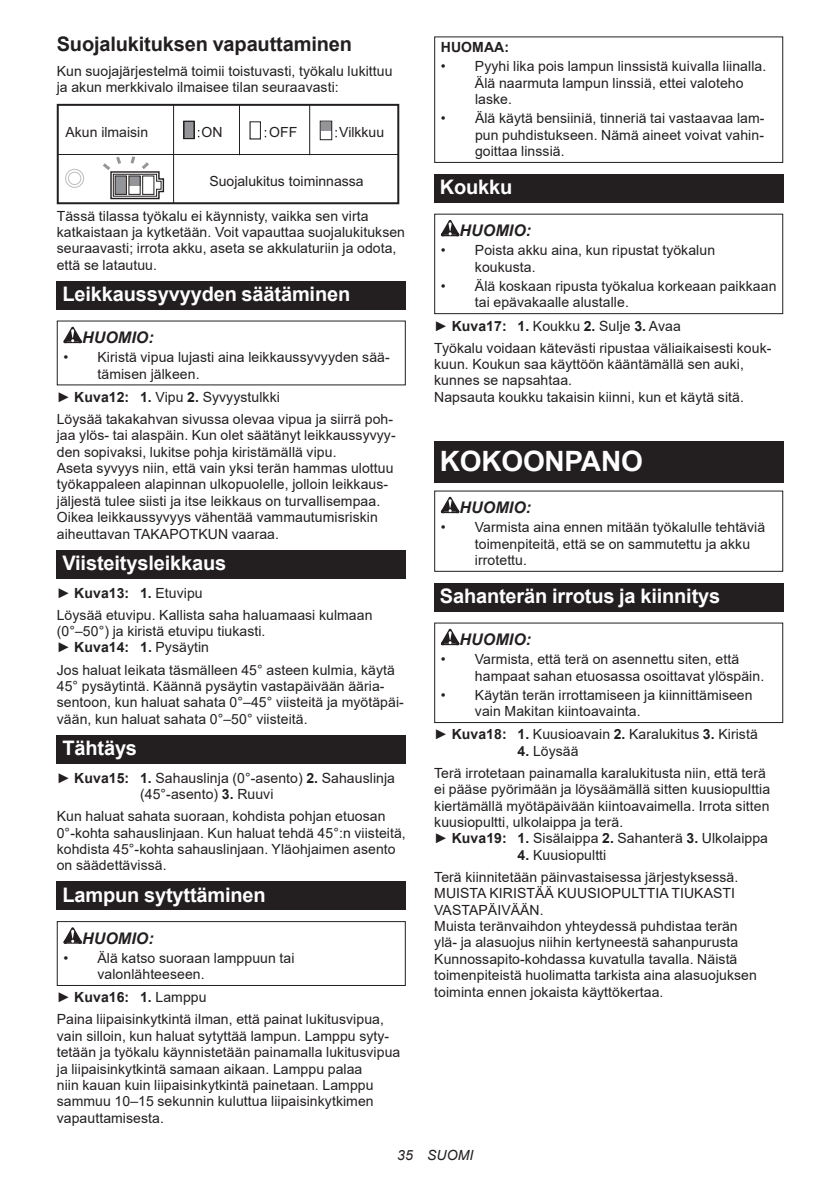
<style>
.page{position:relative;width:840px;height:1191px;background:#fff}
.page>*{position:absolute;margin:0;border:0;box-sizing:border-box;transform-origin:0 0}
.t1{font:700 28px "Arial";letter-spacing:-.01em;color:#fff}
.t2{font:700 20px "Arial";letter-spacing:-.01em;color:#fff}
.t3{font:700 20px "Arial";letter-spacing:-.01em;color:#231f20}
.t4{font:italic 700 16px "Arial";letter-spacing:.005em;color:#231f20}
.t5{font:14px/16.4px "Arial";letter-spacing:.005em;color:#231f20}
.t6{font:italic 14px "Arial";letter-spacing:.005em;color:#231f20}
.t7{font:700 14px "Arial";letter-spacing:.005em;color:#231f20}
.s1{font-weight:700}
</style>
<div class="page">
<svg style="left:65px;top:168px;width:19px;height:20px"></svg>
<svg style="left:103px;top:156px;width:62px;height:44px"></svg>
<div style="left:57px;top:104px;width:342px;height:100px;border:2px solid #231f20"></div>
<hr style="left:58px;top:154px;width:340px;height:1px;background:#231f20">
<hr style="left:173px;top:105px;width:1px;height:98px;background:#231f20">
<hr style="left:239px;top:105px;width:1px;height:50px;background:#231f20">
<hr style="left:309px;top:105px;width:1px;height:50px;background:#231f20">
<div style="left:184px;top:121px;width:10px;height:18px;background:#939598"></div>
<div style="left:183px;top:121px;width:12px;height:18px;border:1px solid #231f20"></div>
<svg style="left:249px;top:139px;width:12px;height:1px"></svg>
<div style="left:249px;top:121px;width:12px;height:18px;border:1px solid #231f20"></div>
<div style="left:321px;top:122px;width:10px;height:8px;background:#939598"></div>
<div style="left:319px;top:121px;width:13px;height:19px;border:1px solid #231f20"></div>
<div style="left:57px;top:281px;width:348px;height:29px;background:#231f20"></div>
<svg style="left:63px;top:327px;width:19px;height:16px"></svg>
<div style="left:57px;top:550px;width:348px;height:28px;background:#231f20"></div>
<div style="left:57px;top:735px;width:348px;height:28px;background:#231f20"></div>
<div style="left:57px;top:881px;width:348px;height:29px;background:#231f20"></div>
<svg style="left:63px;top:927px;width:19px;height:16px"></svg>
<div style="left:57px;top:921px;width:348px;height:65px;border:1px solid #231f20"></div>
<div style="left:434px;top:36px;width:348px;height:127px;border:1px solid #231f20"></div>
<div style="left:434px;top:174px;width:348px;height:29px;background:#231f20"></div>
<svg style="left:440px;top:220px;width:19px;height:16px"></svg>
<div style="left:434px;top:214px;width:348px;height:100px;border:1px solid #231f20"></div>
<div style="left:434px;top:441px;width:348px;height:41px;background:#231f20"></div>
<svg style="left:440px;top:497px;width:19px;height:16px"></svg>
<div style="left:434px;top:490px;width:348px;height:82px;border:1px solid #231f20"></div>
<div style="left:434px;top:583px;width:348px;height:28px;background:#231f20"></div>
<svg style="left:440px;top:629px;width:19px;height:16px"></svg>
<div style="left:434px;top:622px;width:348px;height:101px;border:1px solid #231f20"></div>
<h2 class="t3" style="left:57px;top:30px;width:296px">Suojalukituksen vapauttaminen</h2>
<p class="t5" style="left:57px;top:63px;width:337px">Kun suojajärjestelmä toimii toistuvasti, työkalu lukittuu ja akun merkkivalo ilmaisee tilan seuraavasti:</p>
<p class="t5" style="left:66px;top:124px;width:84px">Akun ilmaisin</p>
<p class="t5" style="left:201px;top:124px;width:22px">ON</p>
<p class="t5" style="left:269px;top:124px;width:29px">OFF</p>
<p class="t5" style="left:339px;top:124px;width:47px">Vilkkuu</p>
<p class="t5" style="left:209px;top:173px;width:156px">Suojalukitus toiminnassa</p>
<p class="t5" style="left:57px;top:207px;width:349px">Tässä tilassa työkalu ei käynnisty, vaikka sen virta katkaistaan ja kytketään. Voit vapauttaa suojalukituksen seuraavasti; irrota akku, aseta se akkulaturiin ja odota, että se latautuu.</p>
<h2 class="t2" style="left:62px;top:280px;width:289px">Leikkaussyvyyden säätäminen</h2>
<p class="t4" style="left:82px;top:327px;width:73px">HUOMIO:</p>
<p class="t5" style="left:97px;top:349px;width:293px;text-indent:-34px">• Kiristä vipua lujasti aina leikkaussyvyyden sää&shy;tämisen jälkeen.</p>
<p class="t5" style="left:57px;top:386px;width:337px;line-height:22px">► <span class="s1">Kuva12: 1.</span> Vipu <span class="s1">2.</span> Syvyystulkki<br>Löysää takakahvan sivussa olevaa vipua ja siirrä poh-</p>
<p class="t5" style="left:57px;top:427px;width:340px">jaa ylös- tai alaspäin. Kun olet säätänyt leikkaussyvyy&shy;den sopivaksi, lukitse pohja kiristämällä vipu.<br>Aseta syvyys niin, että vain yksi terän hammas ulottuu työkappaleen alapinnan ulkopuolelle, jolloin leikkaus&shy;jäljestä tulee siisti ja itse leikkaus on turvallisempaa.<br>Oikea leikkaussyvyys vähentää vammautumisriskin aiheuttavan TAKAPOTKUN vaaraa.</p>
<h2 class="t2" style="left:62px;top:549px;width:165px">Viisteitysleikkaus</h2>
<p class="t5" style="left:57px;top:581px;width:317px;line-height:22px">► <span class="s1">Kuva13: 1.</span> Etuvipu<br>Löysää etuvipu. Kallista saha haluamaasi kulmaan</p>
<p class="t5" style="left:57px;top:623px;width:210px">(0°–50°) ja kiristä etuvipu tiukasti. ► <span class="s1">Kuva14: 1.</span> Pysäytin</p>
<p class="t5" style="left:57px;top:661px;width:348px">Jos haluat leikata täsmälleen 45° asteen kulmia, käytä 45° pysäytintä. Käännä pysäytin vastapäivään ääria&shy;sentoon, kun haluat sahata 0°–45° viisteitä ja myötäpäi&shy;vään, kun haluat sahata 0°–50° viisteitä.</p>
<h2 class="t2" style="left:62px;top:734px;width:76px">Tähtäys</h2>
<p class="t5" style="left:140px;top:769px;width:256px;text-indent:-83px">► <span class="s1">Kuva15: 1.</span> Sahauslinja (0°-asento) <span class="s1">2.</span> Sahauslinja (45°-asento) <span class="s1">3.</span> Ruuvi</p>
<p class="t5" style="left:57px;top:808px;width:350px">Kun haluat sahata suoraan, kohdista pohjan etuosan 0°-kohta sahauslinjaan. Kun haluat tehdä 45°:n viisteitä, kohdista 45°-kohta sahauslinjaan. Yläohjaimen asento on säädettävissä.</p>
<h2 class="t2" style="left:62px;top:880px;width:205px">Lampun sytyttäminen</h2>
<p class="t4" style="left:82px;top:927px;width:73px">HUOMIO:</p>
<p class="t5" style="left:97px;top:949px;width:198px;text-indent:-34px">• Älä katso suoraan lamppuun tai valonlähteeseen.</p>
<p class="t5" style="left:57px;top:986px;width:328px;line-height:22px">► <span class="s1">Kuva16: 1.</span> Lamppu<br>Paina liipaisinkytkintä ilman, että painat lukitusvipua,</p>
<p class="t5" style="left:57px;top:1027px;width:345px">vain silloin, kun haluat sytyttää lampun. Lamppu syty&shy;tetään ja työkalu käynnistetään painamalla lukitusvipua ja liipaisinkytkintä samaan aikaan. Lamppu palaa<br>niin kauan kuin liipaisinkytkintä painetaan. Lamppu sammuu 10–15 sekunnin kuluttua liipaisinkytkimen vapauttamisesta.</p>
<p class="t7" style="left:440px;top:37px;width:70px">HUOMAA:</p>
<p class="t5" style="left:474px;top:58px;width:293px;text-indent:-34px">• Pyyhi lika pois lampun linssistä kuivalla liinalla.<br>Älä naarmuta lampun linssiä, ettei valoteho laske.</p>
<p class="t5" style="left:474px;top:110px;width:291px;text-align:justify;text-indent:-34px">• Älä käytä bensiiniä, tinneriä tai vastaavaa lam&shy;pun puhdistukseen. Nämä aineet voivat vahin&shy;goittaa linssiä.</p>
<h2 class="t2" style="left:439px;top:173px;width:74px">Koukku</h2>
<p class="t4" style="left:459px;top:220px;width:73px">HUOMIO:</p>
<p class="t5" style="left:474px;top:242px;width:241px;text-indent:-34px">• Poista akku aina, kun ripustat työkalun koukusta.</p>
<p class="t5" style="left:474px;top:278px;width:303px;text-indent:-34px">• Älä koskaan ripusta työkalua korkeaan paikkaan tai epävakaalle alustalle.</p>
<p class="t5" style="left:434px;top:314px;width:338px;line-height:22px">► <span class="s1">Kuva17: 1.</span> Koukku <span class="s1">2.</span> Sulje <span class="s1">3.</span> Avaa<br>Työkalu voidaan kätevästi ripustaa väliaikaisesti kouk-</p>
<p class="t5" style="left:434px;top:356px;width:311px">kuun. Koukun saa käyttöön kääntämällä sen auki, kunnes se napsahtaa.<br>Napsauta koukku takaisin kiinni, kun et käytä sitä.</p>
<h1 class="t1" style="left:439px;top:441px;width:204px">KOKOONPANO</h1>
<p class="t4" style="left:459px;top:497px;width:73px">HUOMIO:</p>
<p class="t5" style="left:474px;top:519px;width:292px;text-indent:-34px">• Varmista aina ennen mitään työkalulle tehtäviä toimenpiteitä, että se on sammutettu ja akku irrotettu.</p>
<h2 class="t2" style="left:439px;top:582px;width:282px">Sahanterän irrotus ja kiinnitys</h2>
<p class="t4" style="left:459px;top:629px;width:73px">HUOMIO:</p>
<p class="t5" style="left:474px;top:651px;width:291px;text-indent:-34px">• Varmista, että terä on asennettu siten, että hampaat sahan etuosassa osoittavat ylöspäin.</p>
<p class="t5" style="left:474px;top:687px;width:279px;text-indent:-34px">• Käytän terän irrottamiseen ja kiinnittämiseen vain Makitan kiintoavainta.</p>
<p class="t5" style="left:434px;top:726px;width:325px">► <span class="s1">Kuva18: 1.</span> Kuusioavain <span class="s1">2.</span> Karalukitus <span class="s1">3.</span> Kiristä</p>
<p class="t5" style="left:434px;top:740px;width:333px;line-height:22px;text-indent:83px"><span class="s1">4.</span> Löysää<br>Terä irrotetaan painamalla karalukitusta niin, että terä</p>
<p class="t5" style="left:434px;top:781px;width:337px">ei pääse pyörimään ja löysäämällä sitten kuusiopulttia kiertämällä myötäpäivään kiintoavaimella. Irrota sitten kuusiopultti, ulkolaippa ja terä.<br>► <span class="s1">Kuva19: 1.</span> Sisälaippa <span class="s1">2.</span> Sahanterä <span class="s1">3.</span> Ulkolaippa</p>
<p class="t5" style="left:434px;top:843px;width:305px;line-height:22px;text-indent:83px"><span class="s1">4.</span> Kuusiopultti<br>Terä kiinnitetään päinvastaisessa järjestyksessä.</p>
<p class="t5" style="left:434px;top:885px;width:324px">MUISTA KIRISTÄÄ KUUSIOPULTTIA TIUKASTI VASTAPÄIVÄÄN.<br>Muista teränvaihdon yhteydessä puhdistaa terän ylä- ja alasuojus niihin kertyneestä sahanpurusta Kunnossapito-kohdassa kuvatulla tavalla. Näistä toimenpiteistä huolimatta tarkista aina alasuojuksen toiminta ennen jokaista käyttökertaa.</p>
<p class="t6" style="left:397px;top:1146px;width:78px">35 SUOMI</p>
</div>
